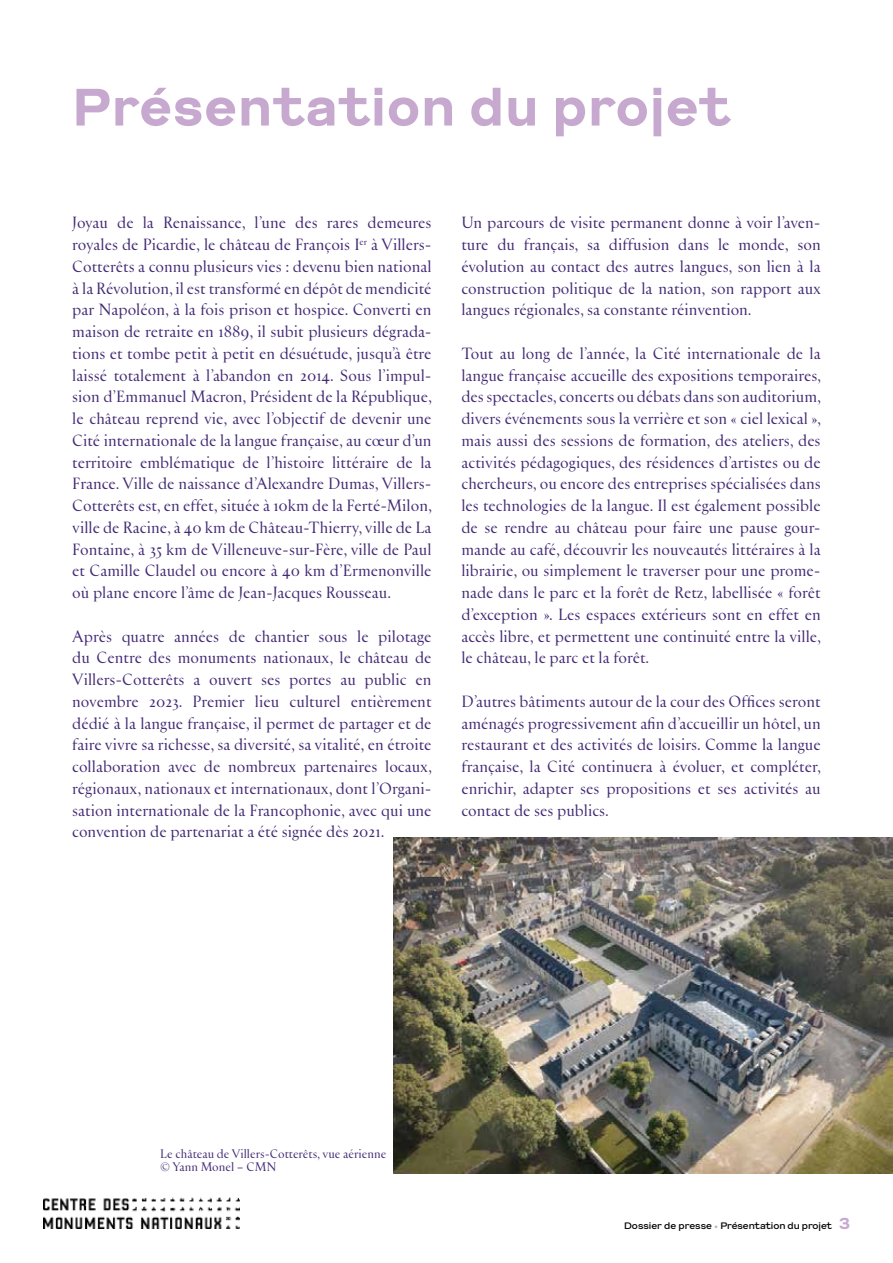
<style>
.page{position:relative;width:893px;height:1263px;background:#fff}
.page>*{position:absolute;margin:0;border:0;box-sizing:border-box;transform-origin:0 0}
.t1{font:700 54px "CVC Sans";letter-spacing:.02em;color:#c7a9d0}
.t2{font:15.75px/21.8px "CVC";color:#432a74;text-align:justify}
.t3{font:12px/13.5px "CVC";color:#432a74}
.t4{font:9.75px "CVC Sans";letter-spacing:-.01em;color:#000}
.s1{color:#c7a9d0}
.s2{font-weight:700;font-size:16.5px;color:#c7a9d0}
</style>
<div class="page">
<img style="left:43px;top:1198px;width:197px;height:31px">
<img style="left:393px;top:837px;width:500px;height:337px">
<h1 class="t1" style="left:72px;top:69px;width:660px">Présentation du projet</h1>
<p class="t2" style="left:72px;top:211px;width:361px">Joyau de la Renaissance, l’une des rares demeures royales de Picardie, le château de François I<sup>er</sup> à Villers-Cotterêts a connu plusieurs vies : devenu bien national à la Révolution, il est transformé en dépôt de mendicité par Napoléon, à la fois prison et hospice. Converti en maison de retraite en 1889, il subit plusieurs dégrada&shy;tions et tombe petit à petit en désuétude, jusqu’à être laissé totalement à l’abandon en 2014. Sous l’impul&shy;sion d’Emmanuel Macron, Président de la République, le château reprend vie, avec l’objectif de devenir une Cité internationale de la langue française, au cœur d’un territoire emblématique de l’histoire littéraire de la France. Ville de naissance d’Alexandre Dumas, Villers-Cotterêts est, en effet, située à 10km de la Ferté-Milon, ville de Racine, à 40 km de Château-Thierry, ville de La Fontaine, à 35 km de Villeneuve-sur-Fère, ville de Paul et Camille Claudel ou encore à 40 km d’Ermenonville où plane encore l’âme de Jean-Jacques Rousseau.</p>
<p class="t2" style="left:72px;top:625px;width:361px">Après quatre années de chantier sous le pilotage du Centre des monuments nationaux, le château de Villers-Cotterêts a ouvert ses portes au public en novembre 2023. Premier lieu culturel entièrement dédié à la langue française, il permet de partager et de faire vivre sa richesse, sa diversité, sa vitalité, en étroite collaboration avec de nombreux partenaires locaux, régionaux, nationaux et internationaux, dont l’Organi&shy;sation internationale de la Francophonie, avec qui une convention de partenariat a été signée dès 2021.</p>
<p class="t2" style="left:461px;top:211px;width:361px">Un parcours de visite permanent donne à voir l’aven&shy;ture du français, sa diffusion dans le monde, son évolution au contact des autres langues, son lien à la construction politique de la nation, son rapport aux langues régionales, sa constante réinvention.</p>
<p class="t2" style="left:461px;top:342px;width:361px">Tout au long de l’année, la Cité internationale de la langue française accueille des expositions temporaires, des spectacles, concerts ou débats dans son auditorium, divers événements sous la verrière et son « ciel lexical », mais aussi des sessions de formation, des ateliers, des activités pédagogiques, des résidences d’artistes ou de chercheurs, ou encore des entreprises spécialisées dans les technologies de la langue. Il est également possible de se rendre au château pour faire une pause gour&shy;mande au café, découvrir les nouveautés littéraires à la librairie, ou simplement le traverser pour une prome&shy;nade dans le parc et la forêt de Retz, labellisée « forêt d’exception ». Les espaces extérieurs sont en effet en accès libre, et permettent une continuité entre la ville, le château, le parc et la forêt.</p>
<p class="t2" style="left:461px;top:690px;width:361px">D’autres bâtiments autour de la cour des Offices seront aménagés progressivement afin d’accueillir un hôtel, un restaurant et des activités de loisirs. Comme la langue française, la Cité continuera à évoluer, et compléter, enrichir, adapter ses propositions et ses activités au contact de ses publics.</p>
<p class="t3" style="left:160px;top:1146px;width:228px">Le château de Villers-Cotterêts, vue aérienne © Yann Monel – CMN</p>
<p class="t4" style="left:624px;top:1218px;width:228px">Dossier de presse <span class="s1">•</span> Présentation du projet <span class="s2">3</span></p>
</div>
